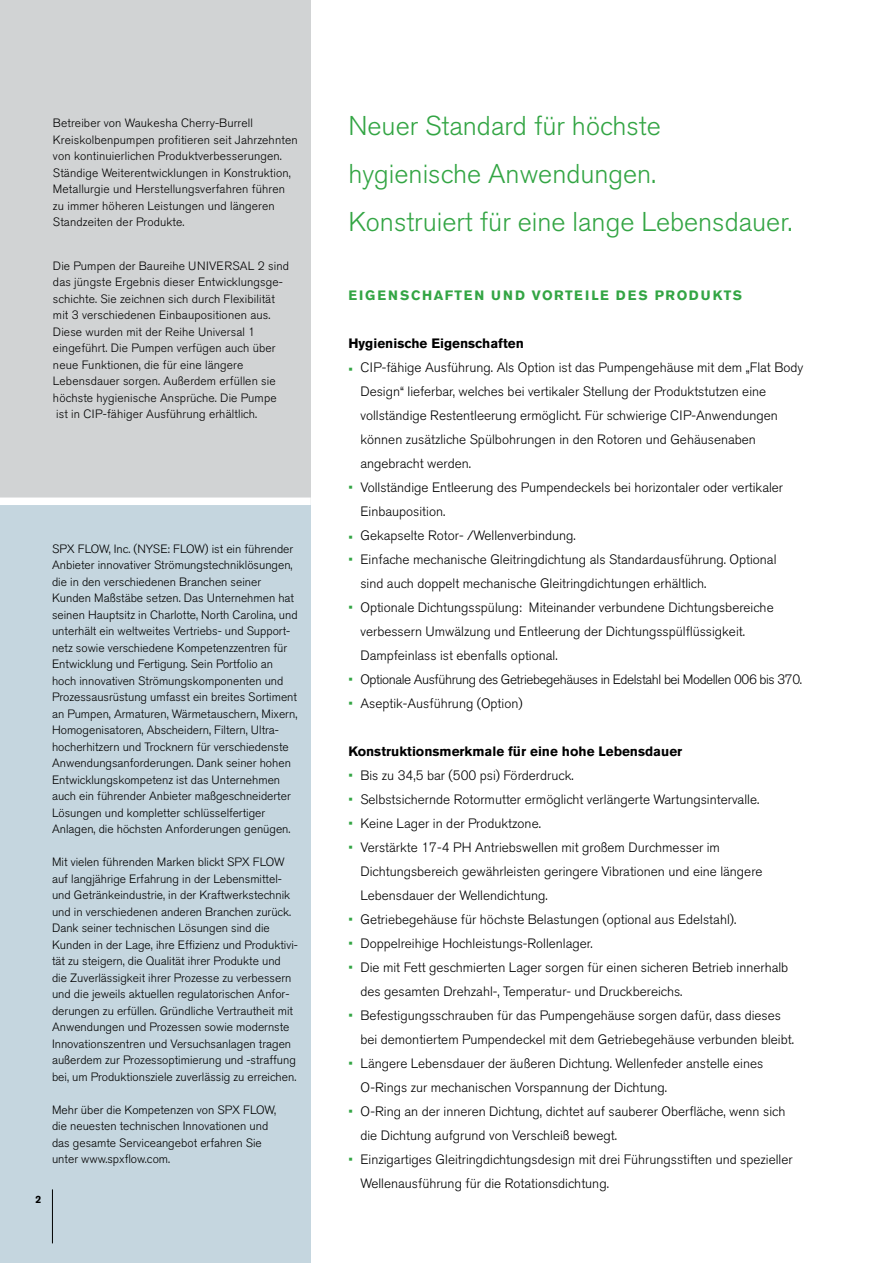
<style>
.page{position:relative;width:893px;height:1263px;background:#fff}
.page>*{position:absolute;margin:0;border:0;box-sizing:border-box;transform-origin:0 0}
.Body_Copy_Headline{font:300 27px/48px "Akzidenz Grotesk BE";color:#33a544}
.t1{font:300 13.5px/24px "Akzidenz Grotesk BE";color:#000}
.t2{font:300 13.5px "Akzidenz Grotesk BE";letter-spacing:-.03em;color:#000}
.Body_Copy_Headline-2{font:700 13.5px "Akzidenz Grotesk BE";color:#000}
.Body_Copy_Headline-3{font:700 13.5px "Akzidenz Grotesk BE";letter-spacing:.13em;color:#33a544}
.Boxed_Body_Copy{font:300 12px/16.5px "Akzidenz Grotesk BE";color:#000}
.t3{font:700 10.5px "Akzidenz Grotesk BE";color:#000}
.s1{color:#33a544}
</style>
<div class="page">
<div style="left:0;top:502px;width:311px;height:761px;background:#c5d6df"></div>
<div style="left:0;top:0;width:311px;height:502px;background:#d1d3d4"></div>
<div style="left:0;top:497px;width:311px;height:8px;background:#fff"></div>
<hr style="left:52px;top:1189px;width:1px;height:54px;background:#000">
<p class="Boxed_Body_Copy" style="left:53px;top:115px;width:246px">Betreiber von Waukesha Cherry-Burrell Kreiskolbenpumpen profitieren seit Jahrzehnten von kontinuierlichen Produktverbesserungen.<br>Ständige Weiterentwicklungen in Konstruktion, Metallurgie und Herstellungsverfahren führen zu immer höheren Leistungen und längeren Standzeiten der Produkte.</p>
<p class="Boxed_Body_Copy" style="left:53px;top:258px;width:238px">Die Pumpen der Baureihe UNIVERSAL 2 sind das jüngste Ergebnis dieser Entwicklungsge&shy;schichte. Sie zeichnen sich durch Flexibilität mit 3 verschiedenen Einbaupositionen aus.<br>Diese wurden mit der Reihe Universal 1 eingeführt. Die Pumpen verfügen auch über neue Funktionen, die für eine längere Lebensdauer sorgen. Außerdem erfüllen sie höchste hygienische Ansprüche. Die Pumpe ist in CIP-fähiger Ausführung erhältlich.</p>
<p class="Boxed_Body_Copy" style="left:52px;top:540px;width:247px">SPX FLOW, Inc. (NYSE: FLOW) ist ein führender Anbieter innovativer Strömungstechniklösungen, die in den verschiedenen Branchen seiner Kunden Maßstäbe setzen. Das Unternehmen hat seinen Hauptsitz in Charlotte, North Carolina, und unterhält ein weltweites Vertriebs- und Support&shy;netz sowie verschiedene Kompetenzzentren für Entwicklung und Fertigung. Sein Portfolio an hoch innovativen Strömungskomponenten und Prozessausrüstung umfasst ein breites Sortiment an Pumpen, Armaturen, Wärmetauschern, Mixern, Homogenisatoren, Abscheidern, Filtern, Ultra&shy;hocherhitzern und Trocknern für verschiedenste Anwendungsanforderungen. Dank seiner hohen Entwicklungskompetenz ist das Unternehmen auch ein führender Anbieter maßgeschneiderter Lösungen und kompletter schlüsselfertiger Anlagen, die höchsten Anforderungen genügen.</p>
<p class="Boxed_Body_Copy" style="left:52px;top:854px;width:247px">Mit vielen führenden Marken blickt SPX FLOW auf langjährige Erfahrung in der Lebensmittel&shy;und Getränkeindustrie, in der Kraftwerkstechnik und in verschiedenen anderen Branchen zurück.<br>Dank seiner technischen Lösungen sind die Kunden in der Lage, ihre Effizienz und Produktivi&shy;tät zu steigern, die Qualität ihrer Produkte und die Zuverlässigkeit ihrer Prozesse zu verbessern und die jeweils aktuellen regulatorischen Anfor&shy;derungen zu erfüllen. Gründliche Vertrautheit mit Anwendungen und Prozessen sowie modernste Innovationszentren und Versuchsanlagen tragen außerdem zur Prozessoptimierung und -straffung bei, um Produktionsziele zuverlässig zu erreichen.</p>
<p class="Boxed_Body_Copy" style="left:52px;top:1101px;width:225px">Mehr über die Kompetenzen von SPX FLOW, die neuesten technischen Innovationen und das gesamte Serviceangebot erfahren Sie unter www.spxflow.com.</p>
<p class="t3" style="left:36px;top:1193px;width:7px">2</p>
<p class="Body_Copy_Headline" style="left:348px;top:102px;width:445px">Neuer Standard für höchste hygienische Anwendungen.<br>Konstruiert für eine lange Lebensdauer.</p>
<p class="Body_Copy_Headline-3" style="left:348px;top:288px;width:395px">EIGENSCHAFTEN UND VORTEILE DES PRODUKTS</p>
<p class="Body_Copy_Headline-2" style="left:348px;top:335px;width:177px">Hygienische Eigenschaften</p>
<p class="t1" style="left:360px;top:356px;width:444px;text-indent:-12px"><span class="s1">•</span> CIP-fähige Ausführung. Als Option ist das Pumpengehäuse mit dem „Flat Body Design“ lieferbar, welches bei vertikaler Stellung der Produktstutzen eine vollständige Restentleerung ermöglicht. Für schwierige CIP-Anwendungen können zusätzliche Spülbohrungen in den Rotoren und Gehäusenaben angebracht werden.</p>
<p class="t1" style="left:360px;top:476px;width:424px;text-indent:-12px"><span class="s1">•</span> Vollständige Entleerung des Pumpendeckels bei horizontaler oder vertikaler<br>Einbauposition.</p>
<p class="t1" style="left:348px;top:524px;width:229px"><span class="s1">•</span> Gekapselte Rotor- /Wellenverbindung.</p>
<p class="t1" style="left:360px;top:548px;width:418px;text-indent:-12px"><span class="s1">•</span> Einfache mechanische Gleitringdichtung als Standardausführung. Optional sind auch doppelt mechanische Gleitringdichtungen erhältlich.</p>
<p class="t1" style="left:360px;top:596px;width:415px;text-indent:-12px"><span class="s1">•</span> Optionale Dichtungsspülung: Miteinander verbundene Dichtungsbereiche verbessern Umwälzung und Entleerung der Dichtungsspülflüssigkeit.<br>Dampfeinlass ist ebenfalls optional.</p>
<p class="t2" style="left:348px;top:672px;width:455px"><span class="s1">•</span> Optionale Ausführung des Getriebegehäuses in Edelstahl bei Modellen 006 bis 370.</p>
<p class="t1" style="left:348px;top:692px;width:176px"><span class="s1">•</span> Aseptik-Ausführung (Option)</p>
<p class="Body_Copy_Headline-2" style="left:348px;top:743px;width:335px">Konstruktionsmerkmale für eine hohe Lebensdauer</p>
<p class="t1" style="left:348px;top:763px;width:227px"><span class="s1">•</span> Bis zu 34,5 bar (500 psi) Förderdruck.</p>
<p class="t1" style="left:348px;top:787px;width:412px"><span class="s1">•</span> Selbstsichernde Rotormutter ermöglicht verlängerte Wartungsintervalle.</p>
<p class="t1" style="left:348px;top:811px;width:194px"><span class="s1">•</span> Keine Lager in der Produktzone.</p>
<p class="t1" style="left:360px;top:835px;width:404px;text-indent:-12px"><span class="s1">•</span> Verstärkte 17-4 PH Antriebswellen mit großem Durchmesser im<br>Dichtungsbereich gewährleisten geringere Vibrationen und eine längere<br>Lebensdauer der Wellendichtung.</p>
<p class="t1" style="left:348px;top:907px;width:389px"><span class="s1">•</span> Getriebegehäuse für höchste Belastungen (optional aus Edelstahl).</p>
<p class="t1" style="left:348px;top:931px;width:246px"><span class="s1">•</span> Doppelreihige Hochleistungs-Rollenlager.</p>
<p class="t1" style="left:360px;top:955px;width:429px;text-indent:-12px"><span class="s1">•</span> Die mit Fett geschmierten Lager sorgen für einen sicheren Betrieb innerhalb des gesamten Drehzahl-, Temperatur- und Druckbereichs.</p>
<p class="t1" style="left:360px;top:1003px;width:435px;text-indent:-12px"><span class="s1">•</span> Befestigungsschrauben für das Pumpengehäuse sorgen dafür, dass dieses bei demontiertem Pumpendeckel mit dem Getriebegehäuse verbunden bleibt.</p>
<p class="t1" style="left:360px;top:1051px;width:404px;text-indent:-12px"><span class="s1">•</span> Längere Lebensdauer der äußeren Dichtung. Wellenfeder anstelle eines<br>O-Rings zur mechanischen Vorspannung der Dichtung.</p>
<p class="t1" style="left:360px;top:1099px;width:426px;text-indent:-12px"><span class="s1">•</span> O-Ring an der inneren Dichtung, dichtet auf sauberer Oberfläche, wenn sich die Dichtung aufgrund von Verschleiß bewegt.</p>
<p class="t1" style="left:360px;top:1147px;width:434px;text-indent:-12px"><span class="s1">•</span> Einzigartiges Gleitringdichtungsdesign mit drei Führungsstiften und spezieller<br>Wellenausführung für die Rotationsdichtung.</p>
</div>
